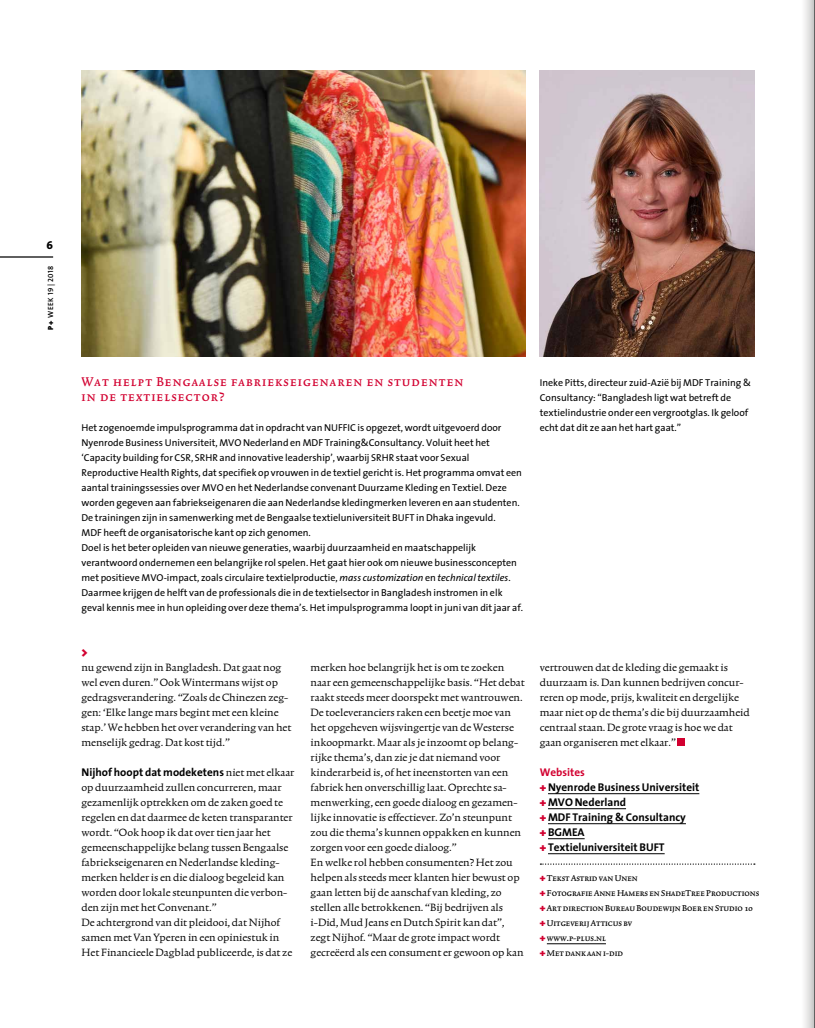
<style>
.page{position:relative;width:815px;height:1028px;background:#fff}
.page>*{position:absolute;margin:0;border:0;box-sizing:border-box;transform-origin:0 0}
.t1{font:15px/15px "Trinite No 1 Med Wid Exp";letter-spacing:.075em;color:#d20030}
.t2{font:12.5px/15px "Trinite No 1 Rom Wid";color:#000}
.t3{font:900 12.5px "The Sans";color:#d20030}
.t4{font:700 11.25px/15px "The Sans";color:#000}
.t5{font:800 11.25px "The Sans";color:#000}
.t6{font:10px/15px "The Sans";color:#000}
.t7{font:10px/15px "Trinite No 1 Med Wid Exp";color:#000}
.t8{font:7.5px "The Sans Semi Bold Caps";letter-spacing:.05em;color:#000}
.s1{font-family:"The Sans";font-weight:900}
.s2{font-family:"The Sans";font-weight:600}
.s3{font-style:italic}
.s4{font-family:"Trinite No 1 Rom Wid";font-weight:400;font-size:12.5px}
.s5{color:#d20030}
.s6{font-weight:900;color:#d20030}
.s7{font-family:"The Sans";font-weight:900;color:#d20030}
</style>
<div class="page">
<hr style="left:0;top:256px;width:53px;height:2px;background:#000">
<hr style="left:547px;top:943px;width:59px;height:1px;background:#000">
<svg style="left:540px;top:863px;width:215px;height:1px"></svg>
<hr style="left:548px;top:793px;width:151px;height:1px;background:#000">
<hr style="left:548px;top:808px;width:78px;height:1px;background:#000">
<hr style="left:548px;top:823px;width:138px;height:1px;background:#000">
<hr style="left:548px;top:838px;width:37px;height:1px;background:#000">
<hr style="left:548px;top:853px;width:117px;height:1px;background:#000">
<div style="left:678px;top:738px;width:7px;height:8px;background:#d20030"></div>
<img style="left:540px;top:71px;width:215px;height:285px">
<img style="left:81px;top:71px;width:445px;height:285px">
<svg style="left:804px;top:0;width:6px;height:1028px;fill:#eaeae9"></svg>
<div style="left:810px;top:0;width:5px;height:1028px;background:#cdcdcc"></div>
<hr style="left:814px;top:0;width:1px;height:1028px;background:#000">
<p class="t5" style="left:47px;top:236px;width:8px">6</p>
<p class="t8" style="left:44px;top:330px;width:65px;rotate:-90deg"><span class="s1">P+</span> <span class="s2">Week</span> 19 <span class="s2">|</span> 2018</p>
<p class="t1" style="left:81px;top:375px;width:383px">Wat helpt Bengaalse fabriekseigenaren en studenten in de textielsector?</p>
<p class="t6" style="left:81px;top:420px;width:443px">Het zogenoemde impulsprogramma dat in opdracht van NUFFIC is opgezet, wordt uitgevoerd door Nyenrode Business Universiteit, MVO Nederland en MDF Training&amp;Consultancy. Voluit heet het ‘Capacity building for CSR, SRHR and innovative leadership’, waarbij SRHR staat voor Sexual Reproductive Health Rights, dat specifiek op vrouwen in de textiel gericht is. Het programma omvat een aantal trainingssessies over MVO en het Nederlandse convenant Duurzame Kleding en Textiel. Deze worden gegeven aan fabriekseigenaren die aan Nederlandse kledingmerken leveren en aan studenten.<br>De trainingen zijn in samenwerking met de Bengaalse textieluniversiteit BUFT in Dhaka ingevuld.<br>MDF heeft de organisatorische kant op zich genomen.<br>Doel is het beter opleiden van nieuwe generaties, waarbij duurzaamheid en maatschappelijk verantwoord ondernemen een belangrijke rol spelen. Het gaat hier ook om nieuwe businessconcepten met positieve MVO-impact, zoals circulaire textielproductie, <span class="s3">mass customization</span> en <span class="s3">technical textiles</span>.<br>Daarmee krijgen de helft van de professionals die in de textielsector in Bangladesh instromen in elk geval kennis mee in hun opleiding over deze thema’s. Het impulsprogramma loopt in juni van dit jaar af.</p>
<p class="t3" style="left:81px;top:641px;width:8px">&gt;</p>
<p class="t6" style="left:540px;top:375px;width:213px">Ineke Pitts, directeur zuid-Azië bij MDF Training &amp; Consultancy: “Bangladesh ligt wat betreft de textielindustrie onder een vergrootglas. Ik geloof echt dat dit ze aan het hart gaat.”</p>
<p class="t2" style="left:81px;top:661px;width:211px">nu gewend zijn in Bangladesh. Dat gaat nog wel even duren.” Ook Wintermans wijst op gedragsverandering. “Zoals de Chinezen zeg&shy;gen: ‘Elke lange mars begint met een kleine stap.’ We hebben het over verandering van het menselijk gedrag. Dat kost tijd.”</p>
<p class="t4" style="left:81px;top:764px;width:214px">Nijhof hoopt dat modeketens <span class="s4">niet met elkaar</span></p>
<p class="t2" style="left:81px;top:781px;width:213px">op duurzaamheid zullen concurreren, maar gezamenlijk optrekken om de zaken goed te regelen en dat daarmee de keten transparanter wordt. “Ook hoop ik dat over tien jaar het gemeenschappelijke belang tussen Bengaalse fabriekseigenaren en Nederlandse kleding&shy;merken helder is en die dialoog begeleid kan worden door lokale steunpunten die verbon&shy;den zijn met het Convenant.”<br>De achtergrond van dit pleidooi, dat Nijhof samen met Van Yperen in een opiniestuk in Het Financieele Dagblad publiceerde, is dat ze</p>
<p class="t2" style="left:311px;top:661px;width:216px">merken hoe belangrijk het is om te zoeken naar een gemeenschappelijke basis. “Het debat raakt steeds meer doorspekt met wantrouwen.<br>De toeleveranciers raken een beetje moe van het opgeheven wijsvingertje van de Westerse inkoopmarkt. Maar als je inzoomt op belang&shy;rijke thema’s, dan zie je dat niemand voor kinderarbeid is, of het ineenstorten van een fabriek hen onverschillig laat. Oprechte sa&shy;menwerking, een goede dialoog en gezamen&shy;lijke innovatie is effectiever. Zo’n steunpunt zou die thema’s kunnen oppakken en kunnen zorgen voor een goede dialoog.”<br>En welke rol hebben consumenten? Het zou helpen als steeds meer klanten hier bewust op gaan letten bij de aanschaf van kleding, zo stellen alle betrokkenen. “Bij bedrijven als i-Did, Mud Jeans en Dutch Spirit kan dat”, zegt Nijhof. “Maar de grote impact wordt gecreëerd als een consument er gewoon op kan</p>
<p class="t2" style="left:540px;top:661px;width:211px">vertrouwen dat de kleding die gemaakt is duurzaam is. Dan kunnen bedrijven concur&shy;reren op mode, prijs, kwaliteit en dergelijke maar niet op de thema’s die bij duurzaamheid centraal staan. De grote vraag is hoe we dat gaan organiseren met elkaar.”</p>
<p class="t4" style="left:540px;top:764px;width:161px"><span class="s5">Websites<br></span><span class="s6">+</span> Nyenrode Business Universiteit <span class="s6">+</span> MVO Nederland<br><span class="s6">+</span> MDF Training &amp; Consultancy<br><span class="s6">+</span> BGMEA<br><span class="s6">+</span> Textieluniversiteit BUFT</p>
<p class="t7" style="left:540px;top:871px;width:221px"><span class="s7">+</span> Tekst Astrid van Unen<br><span class="s7">+</span>Fotografie Anne Hamers en ShadeTree Productions <span class="s7">+</span>Art direction Bureau Boudewijn Boer en Studio 10 <span class="s7">+</span> Uitgeverij Atticus bv<br><span class="s7">+</span>www.p-plus.nl<br><span class="s7">+</span> Met dank aan i-did</p>
</div>
